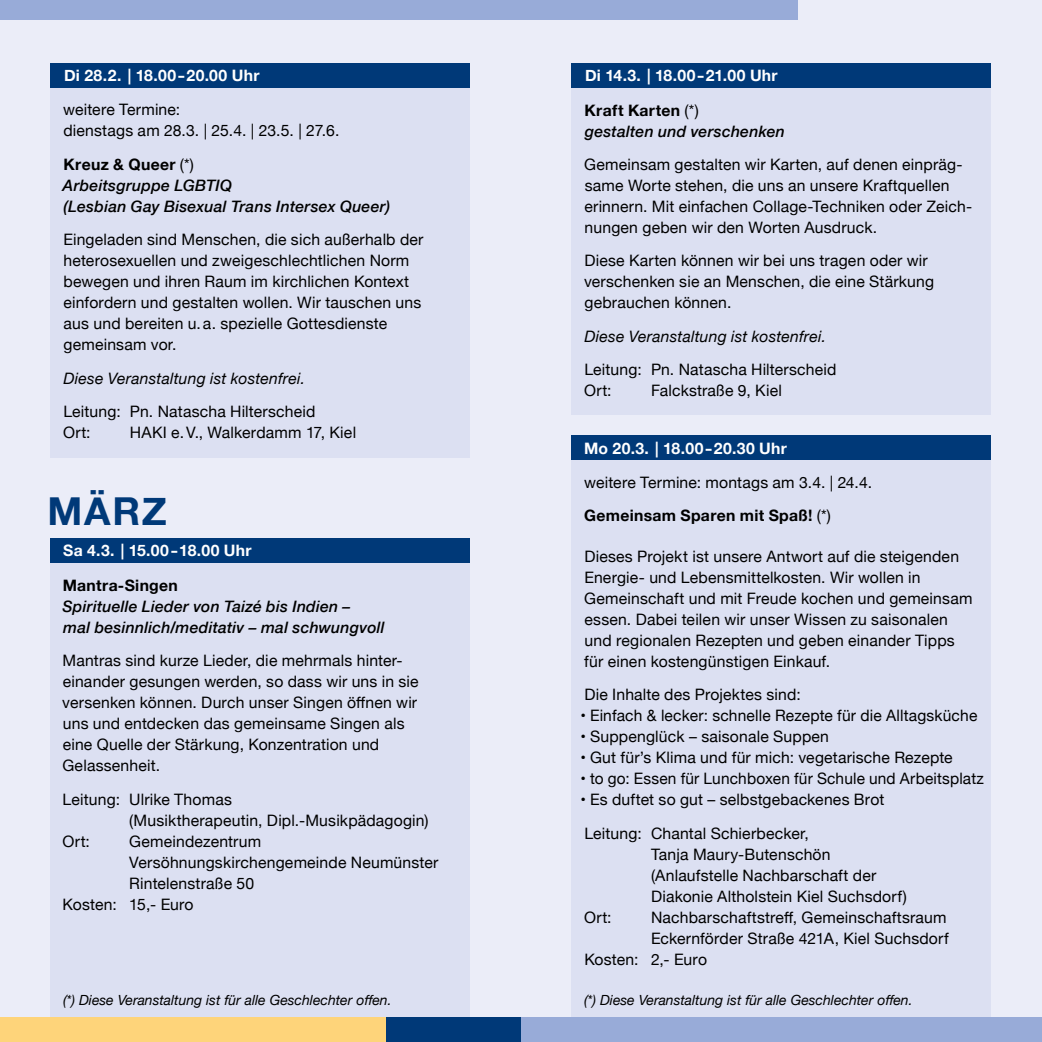
<style>
.page{position:relative;width:1042px;height:1042px;background:#ebedf8}
.page>*{position:absolute;margin:0;border:0;box-sizing:border-box;transform-origin:0 0}
.t1{font:700 38.5px "Helvetica Neue";color:#003978}
.t2{font:15.75px/21px "Helvetica Neue";letter-spacing:.01em;color:#000}
.t3{font:italic 500 15.75px/21px "Helvetica Neue";letter-spacing:.015em;color:#000}
.t4{font:700 15.75px "Helvetica Neue";letter-spacing:.02em;color:#fff}
.t5{font:italic 15.75px "Helvetica Neue";letter-spacing:.01em;color:#000}
.t6{font:700 15.75px "Helvetica Neue";letter-spacing:.02em;color:#000}
.t7{font:italic 14px "Helvetica Neue";color:#000}
.s1{font-weight:700;font-style:normal}
.s2{font-weight:400;font-style:normal}
.s3{font-weight:700}
</style>
<div class="page">
<div style="left:571px;top:438px;width:420px;height:604px;background:#dce0f2"></div>
<div style="left:50px;top:563px;width:420px;height:468px;background:#dce0f2"></div>
<div style="left:51px;top:71px;width:419px;height:387px;background:#dce0f2"></div>
<div style="left:571px;top:71px;width:420px;height:344px;background:#dce0f2"></div>
<div style="left:51px;top:63px;width:419px;height:25px;background:#003978"></div>
<div style="left:571px;top:63px;width:420px;height:25px;background:#003978"></div>
<div style="left:0;top:0;width:798px;height:20px;background:#98abd8"></div>
<div style="left:571px;top:435px;width:420px;height:25px;background:#003978"></div>
<div style="left:0;top:1017px;width:387px;height:25px;background:#fed47a"></div>
<div style="left:386px;top:1017px;width:135px;height:25px;background:#003978"></div>
<div style="left:521px;top:1017px;width:521px;height:25px;background:#98abd8"></div>
<div style="left:50px;top:538px;width:420px;height:25px;background:#003978"></div>
<p class="t4" style="left:64px;top:63px;width:197px">Di 28.2. | 18.00 – 20.00 Uhr</p>
<p class="t4" style="left:585px;top:63px;width:194px">Di 14.3. | 18.00 – 21.00 Uhr</p>
<p class="t2" style="left:63px;top:100px;width:278px">weitere Termine:<br>dienstags am 28.3. | 25.4. | 23.5. | 27.6.</p>
<p class="t3" style="left:63px;top:152px;width:329px"><span class="s1">Kreuz &amp; Queer</span> <span class="s2">(*)<br></span>Arbeitsgruppe LGBTIQ<br>(Lesbian Gay Bisexual Trans Intersex Queer)</p>
<p class="t2" style="left:63px;top:230px;width:362px">Eingeladen sind Menschen, die sich außerhalb der heterosexuellen und zweigeschlechtlichen Norm bewegen und ihren Raum im kirchlichen Kontext einfordern und gestalten wollen. Wir tauschen uns aus und bereiten u.a. spezielle Gottesdienste gemeinsam vor.</p>
<p class="t5" style="left:63px;top:366px;width:243px">Diese Veranstaltung ist kostenfrei.</p>
<p class="t2" style="left:63px;top:402px;width:254px">Leitung: Pn. Natascha Hilterscheid<br>Ort:</p>
<p class="t2" style="left:130px;top:423px;width:228px">HAKI e.V., Walkerdamm 17, Kiel</p>
<h1 class="t1" style="left:48px;top:481px;width:121px">MÄRZ</h1>
<p class="t4" style="left:63px;top:538px;width:190px">Sa 4.3. | 15.00 – 18.00 Uhr</p>
<p class="t6" style="left:63px;top:573px;width:117px">Mantra-Singen</p>
<p class="t3" style="left:63px;top:595px;width:324px">Spirituelle Lieder von Taizé bis Indien –<br>mal besinnlich/meditativ – mal schwungvoll</p>
<p class="t2" style="left:62px;top:651px;width:358px">Mantras sind kurze Lieder, die mehrmals hinter&shy;einander gesungen werden, so dass wir uns in sie versenken können. Durch unser Singen öffnen wir uns und entdecken das gemeinsame Singen als eine Quelle der Stärkung, Konzentration und Gelassenheit.</p>
<p class="t2" style="left:63px;top:789px;width:171px">Leitung: Ulrike Thomas</p>
<p class="t2" style="left:129px;top:810px;width:301px">(Musiktherapeutin, Dipl.-Musikpädagogin)</p>
<p class="t2" style="left:62px;top:831px;width:29px">Ort:</p>
<p class="t2" style="left:129px;top:831px;width:133px">Gemeindezentrum</p>
<p class="t2" style="left:129px;top:852px;width:311px">Versöhnungskirchengemeinde Neumünster</p>
<p class="t2" style="left:129px;top:873px;width:126px">Rintelenstraße 50</p>
<p class="t2" style="left:63px;top:894px;width:132px">Kosten: 15,- Euro</p>
<p class="t3" style="left:584px;top:98px;width:202px"><span class="s1">Kraft Karten</span> <span class="s2">(*)<br></span>gestalten und verschenken</p>
<p class="t2" style="left:584px;top:155px;width:389px">Gemeinsam gestalten wir Karten, auf denen einpräg&shy;same Worte stehen, die uns an unsere Kraftquellen erinnern. Mit einfachen Collage-Techniken oder Zeich&shy;nungen geben wir den Worten Ausdruck.</p>
<p class="t2" style="left:584px;top:251px;width:351px">Diese Karten können wir bei uns tragen oder wir verschenken sie an Menschen, die eine Stärkung gebrauchen können.</p>
<p class="t5" style="left:584px;top:325px;width:243px">Diese Veranstaltung ist kostenfrei.</p>
<p class="t2" style="left:584px;top:360px;width:254px">Leitung: Pn. Natascha Hilterscheid<br>Ort:</p>
<p class="t2" style="left:651px;top:381px;width:132px">Falckstraße 9, Kiel</p>
<p class="t4" style="left:584px;top:436px;width:204px">Mo 20.3. | 18.00 – 20.30 Uhr</p>
<p class="t2" style="left:584px;top:466px;width:289px;line-height:33.4px">weitere Termine: montags am 3.4. | 24.4.<br><span class="s3">Gemeinsam Sparen mit Spaß!</span> (*)</p>
<p class="t2" style="left:584px;top:546px;width:390px">Dieses Projekt ist unsere Antwort auf die steigenden Energie- und Lebensmittelkosten. Wir wollen in Gemeinschaft und mit Freude kochen und gemeinsam essen. Dabei teilen wir unser Wissen zu saisonalen und regionalen Rezepten und geben einander Tipps für einen kostengünstigen Einkauf.</p>
<p class="t2" style="left:584px;top:685px;width:218px">Die Inhalte des Projektes sind:</p>
<p class="t2" style="left:580px;top:706px;width:398px">• Einfach &amp; lecker: schnelle Rezepte für die Alltagsküche</p>
<p class="t2" style="left:580px;top:727px;width:250px">• Suppenglück – saisonale Suppen</p>
<p class="t2" style="left:580px;top:748px;width:374px">• Gut für’s Klima und für mich: vegetarische Rezepte</p>
<p class="t2" style="left:580px;top:769px;width:405px">• to go: Essen für Lunchboxen für Schule und Arbeitsplatz</p>
<p class="t2" style="left:580px;top:784px;width:305px;line-height:33.4px">• Es duftet so gut – selbstgebackenes Brot<br>Leitung: Chantal Schierbecker,</p>
<p class="t2" style="left:651px;top:844px;width:257px">Tanja Maury-Butenschön (Anlaufstelle Nachbarschaft der<br>Diakonie Altholstein Kiel Suchsdorf)</p>
<p class="t2" style="left:584px;top:907px;width:29px">Ort:</p>
<p class="t2" style="left:651px;top:907px;width:297px">Nachbarschaftstreff, Gemeinschaftsraum</p>
<p class="t2" style="left:651px;top:928px;width:299px">Eckernförder Straße 421A, Kiel Suchsdorf</p>
<p class="t2" style="left:584px;top:949px;width:124px">Kosten: 2,- Euro</p>
<p class="t7" style="left:63px;top:989px;width:330px">(*) Diese Veranstaltung ist für alle Geschlechter offen.</p>
<p class="t7" style="left:584px;top:989px;width:330px">(*) Diese Veranstaltung ist für alle Geschlechter offen.</p>
</div>
